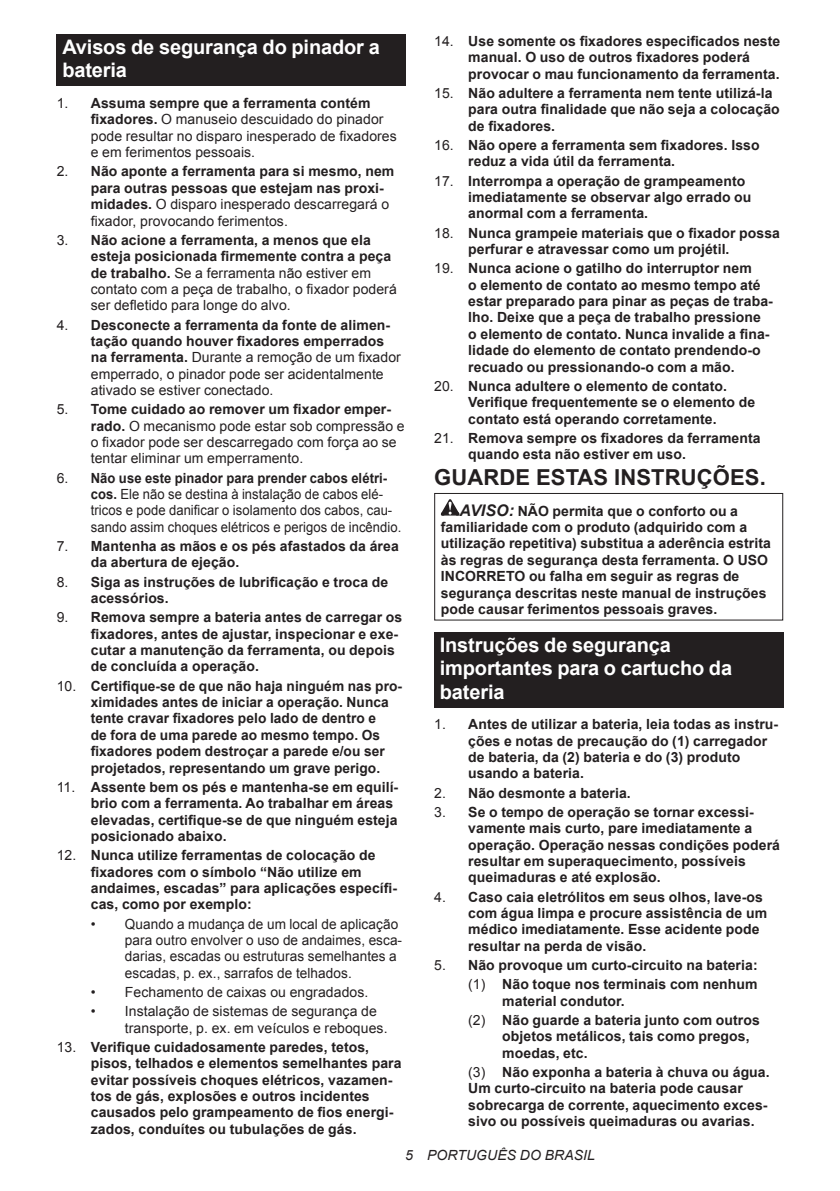
<style>
.page{position:relative;width:840px;height:1191px;background:#fff}
.page>*{position:absolute;margin:0;border:0;box-sizing:border-box;transform-origin:0 0}
.t1{font:700 22px "Arial";letter-spacing:.005em;color:#231f20}
.t2{font:700 20px/23.4px "Arial";letter-spacing:-.01em;color:#fff}
.t3{font:700 14px/16.4px "Arial";letter-spacing:.005em;color:#231f20}
.t4{font:14px/16.4px "Arial";letter-spacing:.005em;color:#231f20}
.t5{font:italic 14px "Arial";letter-spacing:.005em;color:#231f20}
.s1{font-weight:700}
.s2{font-weight:400}
.s3{font-style:italic;font-size:16px}
</style>
<div class="page">
<div style="left:57px;top:34px;width:348px;height:52px;background:#231f20"></div>
<svg style="left:440px;top:499px;width:19px;height:16px"></svg>
<div style="left:434px;top:493px;width:348px;height:127px;border:1px solid #231f20"></div>
<div style="left:434px;top:632px;width:348px;height:75px;background:#231f20"></div>
<h2 class="t2" style="left:62px;top:36px;width:319px">Avisos de segurança do pinador a bateria</h2>
<p class="t4" style="left:91px;top:95px;width:307px;text-indent:-34px">1. <span class="s1">Assuma sempre que a ferramenta contém fixadores.</span> O manuseio descuidado do pinador pode resultar no disparo inesperado de fixadores e em ferimentos pessoais.</p>
<p class="t3" style="left:91px;top:164px;width:305px;text-indent:-34px"><span class="s2">2.</span> Não aponte a ferramenta para si mesmo, nem para outras pessoas que estejam nas proxi&shy;midades. <span class="s2">O disparo inesperado descarregará o fixador, provocando ferimentos.</span></p>
<p class="t4" style="left:91px;top:232px;width:307px;text-indent:-34px">3. <span class="s1">Não acione a ferramenta, a menos que ela esteja posicionada firmemente contra a peça de trabalho.</span> Se a ferramenta não estiver em contato com a peça de trabalho, o fixador poderá ser defletido para longe do alvo.</p>
<p class="t4" style="left:91px;top:316px;width:311px;text-indent:-34px">4. <span class="s1">Desconecte a ferramenta da fonte de alimen&shy;tação quando houver fixadores emperrados na ferramenta.</span> Durante a remoção de um fixador emperrado, o pinador pode ser acidentalmente ativado se estiver conectado.</p>
<p class="t4" style="left:91px;top:401px;width:315px;text-indent:-34px">5. <span class="s1">Tome cuidado ao remover um fixador emper&shy;rado.</span> O mecanismo pode estar sob compressão e o fixador pode ser descarregado com força ao se tentar eliminar um emperramento.</p>
<p class="t4" style="left:91px;top:470px;width:312px;text-indent:-34px">6. <span class="s1">Não use este pinador para prender cabos elétri&shy;cos.</span> Ele não se destina à instalação de cabos elé&shy;tricos e pode danificar o isolamento dos cabos, cau&shy;sando assim choques elétricos e perigos de incêndio.</p>
<p class="t3" style="left:91px;top:538px;width:309px;text-indent:-34px"><span class="s2">7.</span> Mantenha as mãos e os pés afastados da área da abertura de ejeção.</p>
<p class="t3" style="left:91px;top:574px;width:299px;text-indent:-34px"><span class="s2">8.</span> Siga as instruções de lubrificação e troca de acessórios.</p>
<p class="t3" style="left:91px;top:609px;width:313px;text-indent:-34px"><span class="s2">9.</span> Remova sempre a bateria antes de carregar os fixadores, antes de ajustar, inspecionar e exe&shy;cutar a manutenção da ferramenta, ou depois de concluída a operação.</p>
<p class="t3" style="left:91px;top:678px;width:312px;text-indent:-34px"><span class="s2">10.</span> Certifique-se de que não haja ninguém nas pro&shy;ximidades antes de iniciar a operação. Nunca tente cravar fixadores pelo lado de dentro e<br>de fora de uma parede ao mesmo tempo. Os fixadores podem destroçar a parede e/ou ser projetados, representando um grave perigo.</p>
<p class="t3" style="left:91px;top:779px;width:309px;text-indent:-34px"><span class="s2">11.</span> Assente bem os pés e mantenha-se em equilí&shy;brio com a ferramenta. Ao trabalhar em áreas elevadas, certifique-se de que ninguém esteja posicionado abaixo.</p>
<p class="t3" style="left:91px;top:847px;width:307px;text-indent:-34px"><span class="s2">12.</span> Nunca utilize ferramentas de colocação de fixadores com o símbolo “Não utilize em andaimes, escadas” para aplicações específi&shy;cas, como por exemplo:</p>
<p class="t4" style="left:125px;top:915px;width:278px;text-indent:-34px">• Quando a mudança de um local de aplicação para outro envolver o uso de andaimes, esca&shy;darias, escadas ou estruturas semelhantes a escadas, p. ex., sarrafos de telhados.</p>
<p class="t4" style="left:91px;top:984px;width:279px">• Fechamento de caixas ou engradados.</p>
<p class="t4" style="left:125px;top:1003px;width:264px;text-indent:-34px">• Instalação de sistemas de segurança de transporte, p. ex. em veículos e reboques.</p>
<p class="t3" style="left:91px;top:1039px;width:312px;text-indent:-34px"><span class="s2">13.</span> Verifique cuidadosamente paredes, tetos, pisos, telhados e elementos semelhantes para evitar possíveis choques elétricos, vazamen&shy;tos de gás, explosões e outros incidentes causados pelo grampeamento de fios energi&shy;zados, conduítes ou tubulações de gás.</p>
<p class="t3" style="left:468px;top:33px;width:313px;text-indent:-34px"><span class="s2">14.</span> Use somente os fixadores especificados neste manual. O uso de outros fixadores poderá provocar o mau funcionamento da ferramenta.</p>
<p class="t3" style="left:468px;top:85px;width:313px;text-indent:-34px"><span class="s2">15.</span> Não adultere a ferramenta nem tente utilizá-la para outra finalidade que não seja a colocação de fixadores.</p>
<p class="t3" style="left:468px;top:137px;width:293px;text-indent:-34px"><span class="s2">16.</span> Não opere a ferramenta sem fixadores. Isso reduz a vida útil da ferramenta.</p>
<p class="t3" style="left:468px;top:173px;width:284px;text-indent:-34px"><span class="s2">17.</span> Interrompa a operação de grampeamento imediatamente se observar algo errado ou anormal com a ferramenta.</p>
<p class="t3" style="left:468px;top:225px;width:313px;text-indent:-34px"><span class="s2">18.</span> Nunca grampeie materiais que o fixador possa perfurar e atravessar como um projétil.</p>
<p class="t3" style="left:468px;top:260px;width:306px;text-indent:-34px"><span class="s2">19.</span> Nunca acione o gatilho do interruptor nem<br>o elemento de contato ao mesmo tempo até estar preparado para pinar as peças de traba&shy;lho. Deixe que a peça de trabalho pressione o elemento de contato. Nunca invalide a fina&shy;lidade do elemento de contato prendendo-o recuado ou pressionando-o com a mão.</p>
<p class="t3" style="left:468px;top:378px;width:288px;text-indent:-34px"><span class="s2">20.</span> Nunca adultere o elemento de contato.<br>Verifique frequentemente se o elemento de contato está operando corretamente.</p>
<p class="t3" style="left:468px;top:430px;width:294px;text-indent:-34px"><span class="s2">21.</span> Remova sempre os fixadores da ferramenta quando esta não estiver em uso.</p>
<h1 class="t1" style="left:434px;top:462px;width:333px">GUARDE ESTAS INSTRUÇÕES.</h1>
<p class="t3" style="left:440px;top:503px;width:331px;text-indent:19px"><span class="s3">AVISO:</span> NÃO permita que o conforto ou a familiaridade com o produto (adquirido com a utilização repetitiva) substitua a aderência estrita às regras de segurança desta ferramenta. O USO INCORRETO ou falha em seguir as regras de segurança descritas neste manual de instruções pode causar ferimentos pessoais graves.</p>
<h2 class="t2" style="left:439px;top:634px;width:293px">Instruções de segurança importantes para o cartucho da bateria</h2>
<p class="t3" style="left:468px;top:716px;width:311px;text-indent:-34px"><span class="s2">1.</span> Antes de utilizar a bateria, leia todas as instru&shy;ções e notas de precaução do (1) carregador de bateria, da (2) bateria e do (3) produto usando a bateria.</p>
<p class="t3" style="left:434px;top:785px;width:198px"><span class="s2">2.</span> Não desmonte a bateria.</p>
<p class="t3" style="left:468px;top:804px;width:313px;text-indent:-34px"><span class="s2">3.</span> Se o tempo de operação se tornar excessi&shy;vamente mais curto, pare imediatamente a operação. Operação nessas condições poderá resultar em superaquecimento, possíveis queimaduras e até explosão.</p>
<p class="t3" style="left:468px;top:889px;width:300px;text-indent:-34px"><span class="s2">4.</span> Caso caia eletrólitos em seus olhos, lave-os com água limpa e procure assistência de um médico imediatamente. Esse acidente pode resultar na perda de visão.</p>
<p class="t3" style="left:434px;top:956px;width:325px;line-height:19.2px;text-align:right"><span class="s2">5.</span> Não provoque um curto-circuito na bateria: <span class="s2">(1)</span> Não toque nos terminais com nenhum</p>
<p class="t3" style="left:468px;top:991px;width:293px;line-height:19.2px;text-indent:34px">material condutor.<br><span class="s2">(2)</span> Não guarde a bateria junto com outros</p>
<p class="t3" style="left:502px;top:1028px;width:249px">objetos metálicos, tais como pregos, moedas, etc.</p>
<p class="t3" style="left:468px;top:1064px;width:303px"><span class="s2">(3)</span> Não exponha a bateria à chuva ou água.<br>Um curto-circuito na bateria pode causar sobrecarga de corrente, aquecimento exces&shy;sivo ou possíveis queimaduras ou avarias.</p>
<p class="t5" style="left:405px;top:1146px;width:191px">5 PORTUGUÊS DO BRASIL</p>
</div>
